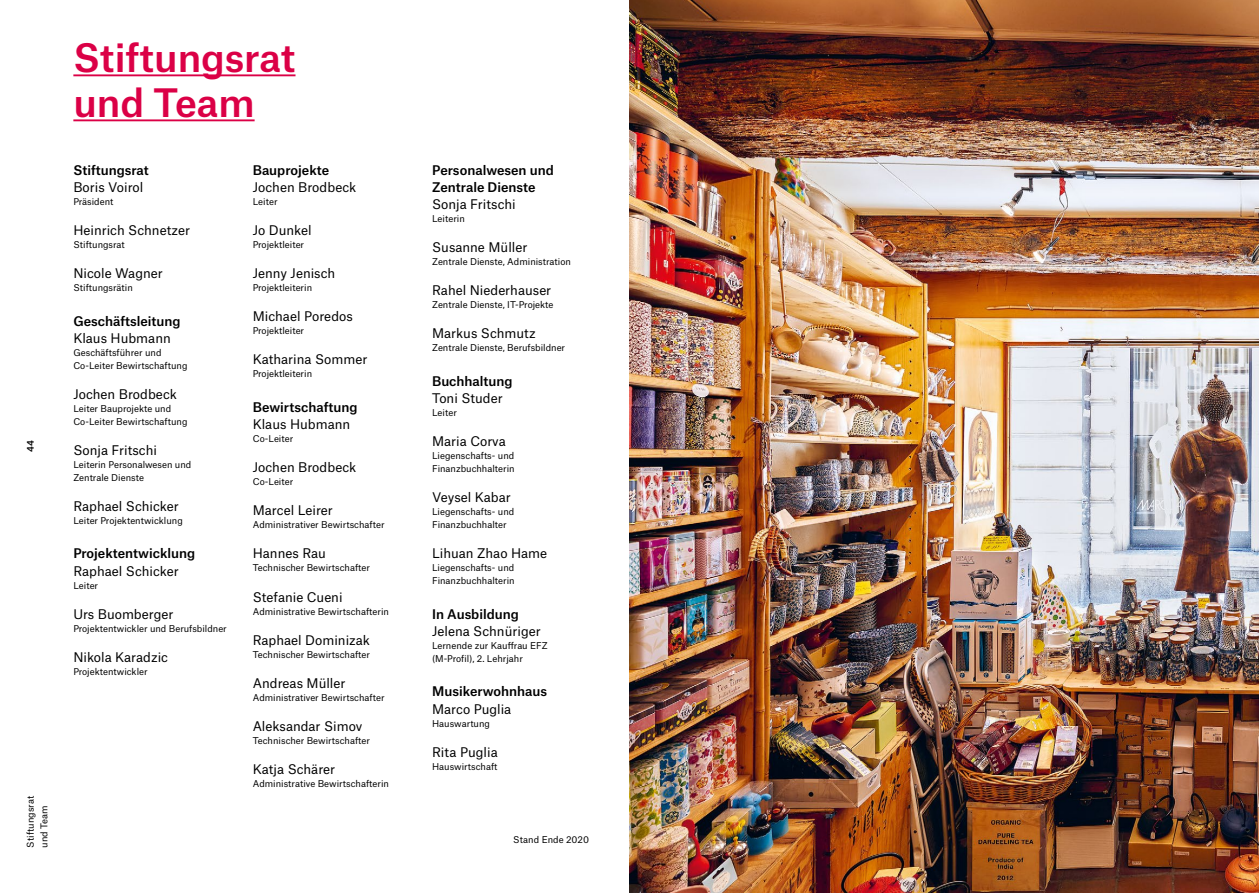
<style>
.page{position:relative;width:1259px;height:893px;background:#fff}
.page>*{position:absolute;margin:0;border:0;box-sizing:border-box;transform-origin:0 0}
.t1{font:500 37.5px/45px "Atlas Grotesk";color:#db0046}
.t2{font:12.75px "Atlas Grotesk";color:#000}
.t3{font:500 12.75px/17.2px "Atlas Grotesk";color:#000}
.t4{font:9px/12.9px "Atlas Grotesk";color:#000}
.t5{font:500 9px "Atlas Grotesk";color:#000}
</style>
<div class="page">
<img style="left:629px;top:0;width:630px;height:893px">
<hr style="left:73px;top:74px;width:222px;height:2px;background:#db0046">
<hr style="left:73px;top:119px;width:182px;height:2px;background:#db0046">
<p class="t5" style="left:23px;top:452px;width:13px;rotate:-90deg">44</p>
<p class="t4" style="left:23px;top:848px;width:53px;line-height:13.5px;rotate:-90deg">Stiftungsrat und Team</p>
<h1 class="t1" style="left:73px;top:31px;width:224px">Stiftungsrat und Team</h1>
<h2 class="t3" style="left:73px;top:160px;width:77px">Stiftungsrat</h2>
<h2 class="t2" style="left:73px;top:177px;width:71px">Boris Voirol</h2>
<p class="t4" style="left:73px;top:194px;width:42px">Präsident</p>
<h2 class="t2" style="left:73px;top:220px;width:118px">Heinrich Schnetzer</h2>
<p class="t4" style="left:73px;top:237px;width:53px">Stiftungsrat</p>
<h2 class="t2" style="left:73px;top:263px;width:91px">Nicole Wagner</h2>
<p class="t4" style="left:73px;top:280px;width:61px">Stiftungsrätin</p>
<h2 class="t3" style="left:73px;top:311px;width:109px">Geschäftsleitung</h2>
<h2 class="t2" style="left:73px;top:328px;width:99px">Klaus Hubmann</h2>
<p class="t4" style="left:73px;top:345px;width:116px">Geschäftsführer und<br>Co-Leiter Bewirtschaftung</p>
<h2 class="t2" style="left:73px;top:384px;width:105px">Jochen Brodbeck</h2>
<p class="t4" style="left:73px;top:401px;width:116px">Leiter Bauprojekte und<br>Co-Leiter Bewirtschaftung</p>
<h2 class="t2" style="left:73px;top:440px;width:85px">Sonja Fritschi</h2>
<p class="t4" style="left:73px;top:457px;width:120px">Leiterin Personalwesen und<br>Zentrale Dienste</p>
<h2 class="t2" style="left:73px;top:496px;width:107px">Raphael Schicker</h2>
<p class="t4" style="left:73px;top:513px;width:111px">Leiter Projektentwicklung</p>
<h2 class="t3" style="left:73px;top:544px;width:123px">Projektentwicklung</h2>
<h2 class="t2" style="left:73px;top:561px;width:107px">Raphael Schicker</h2>
<p class="t4" style="left:73px;top:578px;width:26px">Leiter</p>
<h2 class="t2" style="left:73px;top:604px;width:102px">Urs Buomberger</h2>
<p class="t4" style="left:73px;top:621px;width:155px">Projektentwickler und Berufsbildner</p>
<h2 class="t2" style="left:73px;top:647px;width:96px">Nikola Karadzic</h2>
<p class="t4" style="left:73px;top:664px;width:76px">Projektentwickler</p>
<h2 class="t3" style="left:253px;top:160px;width:78px">Bauprojekte</h2>
<h2 class="t2" style="left:253px;top:177px;width:105px">Jochen Brodbeck</h2>
<p class="t4" style="left:253px;top:194px;width:26px">Leiter</p>
<h2 class="t2" style="left:253px;top:220px;width:60px">Jo Dunkel</h2>
<p class="t4" style="left:253px;top:237px;width:53px">Projektleiter</p>
<h2 class="t2" style="left:253px;top:263px;width:84px">Jenny Jenisch</h2>
<p class="t4" style="left:253px;top:280px;width:61px">Projektleiterin</p>
<h2 class="t2" style="left:253px;top:306px;width:102px">Michael Poredos</h2>
<p class="t4" style="left:253px;top:323px;width:53px">Projektleiter</p>
<h2 class="t2" style="left:253px;top:349px;width:116px">Katharina Sommer</h2>
<p class="t4" style="left:253px;top:366px;width:61px">Projektleiterin</p>
<h2 class="t3" style="left:253px;top:397px;width:106px">Bewirtschaftung</h2>
<h2 class="t2" style="left:253px;top:414px;width:99px">Klaus Hubmann</h2>
<p class="t4" style="left:253px;top:431px;width:42px">Co-Leiter</p>
<h2 class="t2" style="left:253px;top:457px;width:105px">Jochen Brodbeck</h2>
<p class="t4" style="left:253px;top:474px;width:42px">Co-Leiter</p>
<h2 class="t2" style="left:253px;top:500px;width:82px">Marcel Leirer</h2>
<p class="t4" style="left:253px;top:517px;width:133px">Administrativer Bewirtschafter</p>
<h2 class="t2" style="left:253px;top:543px;width:75px">Hannes Rau</h2>
<p class="t4" style="left:253px;top:560px;width:119px">Technischer Bewirtschafter</p>
<h2 class="t2" style="left:253px;top:586px;width:91px">Stefanie Cueni</h2>
<p class="t4" style="left:253px;top:604px;width:138px">Administrative Bewirtschafterin</p>
<h2 class="t2" style="left:253px;top:630px;width:119px">Raphael Dominizak</h2>
<p class="t4" style="left:253px;top:647px;width:119px">Technischer Bewirtschafter</p>
<h2 class="t2" style="left:253px;top:673px;width:94px">Andreas Müller</h2>
<p class="t4" style="left:253px;top:690px;width:133px">Administrativer Bewirtschafter</p>
<h2 class="t2" style="left:253px;top:716px;width:111px">Aleksandar Simov</h2>
<p class="t4" style="left:253px;top:733px;width:119px">Technischer Bewirtschafter</p>
<h2 class="t2" style="left:253px;top:759px;width:84px">Katja Schärer</h2>
<p class="t4" style="left:253px;top:776px;width:138px">Administrative Bewirtschafterin</p>
<h2 class="t3" style="left:432px;top:160px;width:123px">Personalwesen und<br>Zentrale Dienste</h2>
<h2 class="t2" style="left:432px;top:194px;width:85px">Sonja Fritschi</h2>
<p class="t4" style="left:432px;top:211px;width:34px">Leiterin</p>
<h2 class="t2" style="left:432px;top:237px;width:97px">Susanne Müller</h2>
<p class="t4" style="left:432px;top:254px;width:140px">Zentrale Dienste, Administration</p>
<h2 class="t2" style="left:432px;top:280px;width:121px">Rahel Niederhauser</h2>
<p class="t4" style="left:432px;top:297px;width:123px">Zentrale Dienste, IT-Projekte</p>
<h2 class="t2" style="left:432px;top:323px;width:105px">Markus Schmutz</h2>
<p class="t4" style="left:432px;top:341px;width:134px">Zentrale Dienste, Berufsbildner</p>
<h2 class="t3" style="left:432px;top:371px;width:82px">Buchhaltung</h2>
<h2 class="t2" style="left:432px;top:388px;width:72px">Toni Studer</h2>
<p class="t4" style="left:432px;top:405px;width:26px">Leiter</p>
<h2 class="t2" style="left:432px;top:431px;width:75px">Maria Corva</h2>
<p class="t4" style="left:432px;top:448px;width:84px">Liegenschafts- und<br>Finanzbuchhalterin</p>
<h2 class="t2" style="left:432px;top:487px;width:80px">Veysel Kabar</h2>
<p class="t4" style="left:432px;top:504px;width:84px">Liegenschafts- und<br>Finanzbuchhalter</p>
<h2 class="t2" style="left:432px;top:543px;width:117px">Lihuan Zhao Hame</h2>
<p class="t4" style="left:432px;top:560px;width:84px">Liegenschafts- und<br>Finanzbuchhalterin</p>
<h2 class="t3" style="left:432px;top:604px;width:88px">In Ausbildung</h2>
<h2 class="t2" style="left:432px;top:621px;width:110px">Jelena Schnüriger</h2>
<p class="t4" style="left:432px;top:638px;width:117px">Lernende zur Kauffrau EFZ (M-Profil), 2. Lehrjahr</p>
<h2 class="t3" style="left:432px;top:682px;width:116px">Musikerwohnhaus</h2>
<h2 class="t2" style="left:432px;top:699px;width:81px">Marco Puglia</h2>
<p class="t4" style="left:432px;top:716px;width:59px">Hauswartung</p>
<h2 class="t2" style="left:432px;top:742px;width:67px">Rita Puglia</h2>
<p class="t4" style="left:432px;top:759px;width:67px">Hauswirtschaft</p>
<p class="t4" style="left:513px;top:832px;width:77px">Stand Ende 2020</p>
</div>
